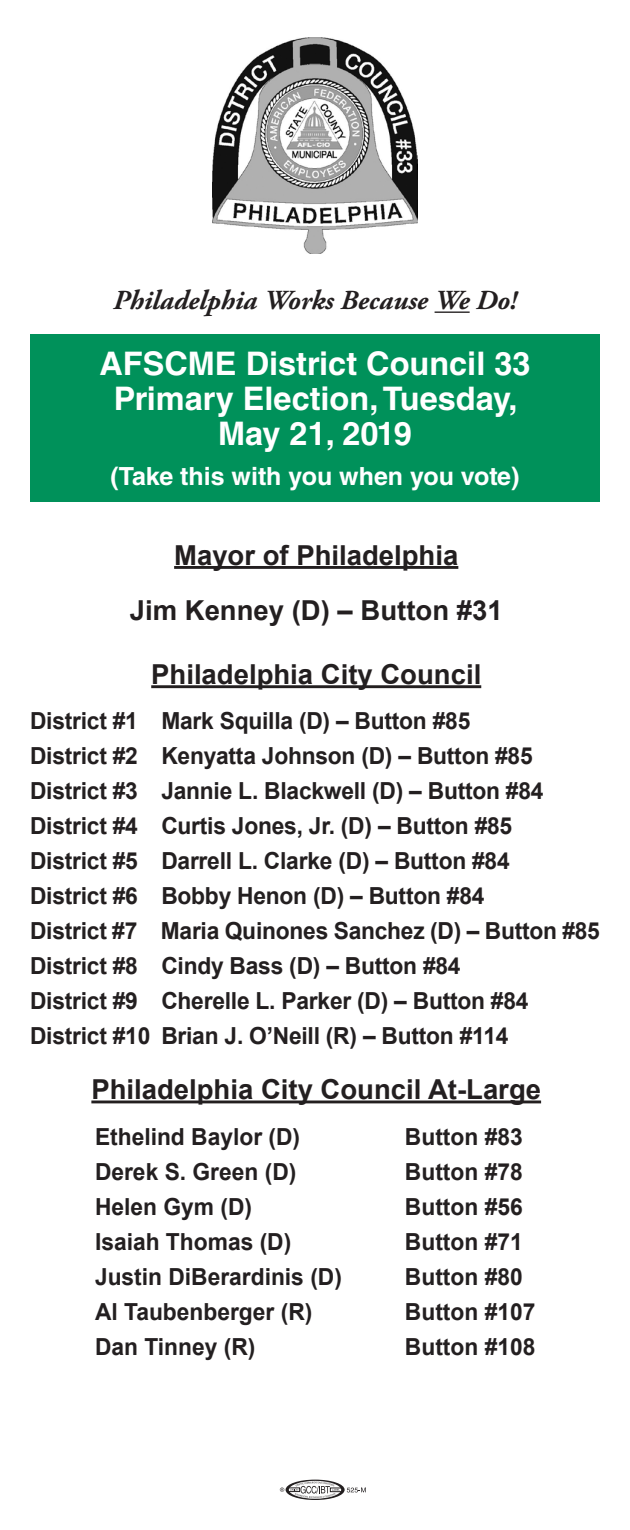
<style>
.page{position:relative;width:630px;height:1530px;background:#fff}
.page>*{position:absolute;margin:0;border:0;box-sizing:border-box;transform-origin:0 0}
.t1{font:700 32.5px/35px "Helvetica LT Std";color:#fff;text-align:center}
.t2{font:700 27.5px "Arial";color:#231f20}
.t3{font:italic 700 27.5px "Adobe Garamond Pro";color:#231f20}
.t4{font:700 25px "Helvetica LT Std";color:#fff}
.t5{font:700 23.5px "Arial";letter-spacing:-.01em;color:#231f20}
</style>
<div class="page">
<img style="left:213px;top:38px;width:204px;height:216px">
<hr style="left:435px;top:311px;width:35px;height:2px;background:#231f20">
<svg style="left:280px;top:1480px;width:86px;height:20px"></svg>
<div style="left:30px;top:335px;width:570px;height:167px;background:#00915a"></div>
<hr style="left:174px;top:566px;width:284px;height:3px;background:#231f20">
<hr style="left:151px;top:685px;width:330px;height:3px;background:#231f20">
<hr style="left:91px;top:1101px;width:450px;height:2px;background:#231f20">
<p class="t3" style="left:113px;top:285px;width:405px">Philadelphia Works Because We Do!</p>
<p class="t1" style="left:99px;top:346px;width:433px">AFSCME District Council 33</p>
<p class="t1" style="left:114px;top:381px;width:405px">Primary Election, Tuesday,<br>May 21, 2019</p>
<p class="t4" style="left:110px;top:461px;width:411px">(Take this with you when you vote)</p>
<p class="t2" style="left:174px;top:537px;width:286px">Mayor of Philadelphia</p>
<p class="t2" style="left:130px;top:592px;width:374px">Jim Kenney (D) – Button #31</p>
<p class="t2" style="left:151px;top:656px;width:332px">Philadelphia City Council</p>
<p class="t5" style="left:30px;top:705px;width:442px">District #1 Mark Squilla (D) – Button #85</p>
<p class="t5" style="left:30px;top:740px;width:504px">District #2 Kenyatta Johnson (D) – Button #85</p>
<p class="t5" style="left:30px;top:775px;width:515px">District #3 Jannie L. Blackwell (D) – Button #84</p>
<p class="t5" style="left:30px;top:810px;width:484px">District #4 Curtis Jones, Jr. (D) – Button #85</p>
<p class="t5" style="left:30px;top:845px;width:481px">District #5 Darrell L. Clarke (D) – Button #84</p>
<p class="t5" style="left:30px;top:880px;width:456px">District #6 Bobby Henon (D) – Button #84</p>
<p class="t5" style="left:30px;top:915px;width:571px">District #7 Maria Quinones Sanchez (D) – Button #85</p>
<p class="t5" style="left:30px;top:950px;width:432px">District #8 Cindy Bass (D) – Button #84</p>
<p class="t5" style="left:30px;top:985px;width:500px">District #9 Cherelle L. Parker (D) – Button #84</p>
<p class="t5" style="left:30px;top:1020px;width:480px">District #10 Brian J. O’Neill (R) – Button #114</p>
<p class="t2" style="left:91px;top:1071px;width:451px">Philadelphia City Council At-Large</p>
<p class="t5" style="left:95px;top:1121px;width:207px">Ethelind Baylor (D)</p>
<p class="t5" style="left:405px;top:1121px;width:119px">Button #83</p>
<p class="t5" style="left:95px;top:1156px;width:203px">Derek S. Green (D)</p>
<p class="t5" style="left:405px;top:1156px;width:119px">Button #78</p>
<p class="t5" style="left:95px;top:1191px;width:159px">Helen Gym (D)</p>
<p class="t5" style="left:405px;top:1191px;width:119px">Button #56</p>
<p class="t5" style="left:95px;top:1226px;width:198px">Isaiah Thomas (D)</p>
<p class="t5" style="left:405px;top:1226px;width:119px">Button #71</p>
<p class="t5" style="left:95px;top:1261px;width:248px">Justin DiBerardinis (D)</p>
<p class="t5" style="left:405px;top:1261px;width:119px">Button #80</p>
<p class="t5" style="left:95px;top:1296px;width:219px">Al Taubenberger (R)</p>
<p class="t5" style="left:405px;top:1296px;width:132px">Button #107</p>
<p class="t5" style="left:95px;top:1331px;width:162px">Dan Tinney (R)</p>
<p class="t5" style="left:405px;top:1331px;width:132px">Button #108</p>
</div>
